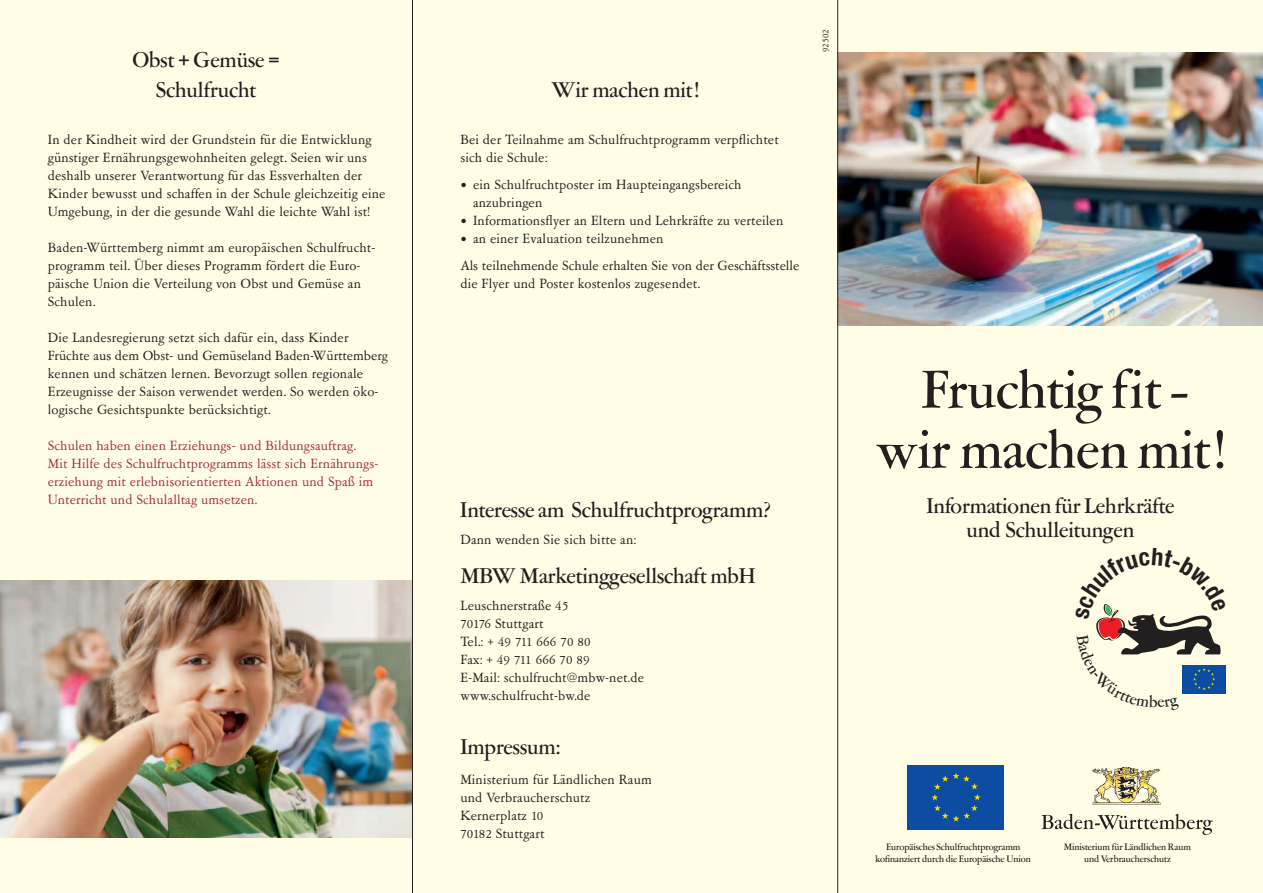
<style>
.page{position:relative;width:1263px;height:893px;background:#fffde5}
.page>*{position:absolute;margin:0;border:0;box-sizing:border-box;transform-origin:0 0}
.t1{font:500 60px/60px "Garamont Amst SH";color:#231f20;text-align:center}
.t2{font:500 24px/24px "Garamont Amst SH";color:#231f20;text-align:center}
.t3{font:15px/18px "Garamont Amst SB";letter-spacing:.01em;color:#231f20}
.t4{font:15px/18px "Garamont Amst SB";letter-spacing:.01em;color:#a62b43}
.t5{font:500 10.5px/12.6px "Garamont Amst SH";color:#231f20;text-align:center}
.t6{font:10.5px "Garamont Amst SB";color:#231f20}
</style>
<div class="page">
<img style="left:838px;top:52px;width:425px;height:274px">
<img style="left:0;top:581px;width:412px;height:257px">
<svg style="left:1041px;top:814px;width:171px;height:21px"></svg>
<img style="left:1092px;top:767px;width:69px;height:37px">
<div style="left:908px;top:766px;width:96px;height:64px;background:#0d4da1"></div>
<svg style="left:931px;top:773px;width:50px;height:49px"></svg>
<hr style="left:412px;top:0;width:1px;height:893px;background:#231f20">
<hr style="left:837px;top:0;width:1px;height:893px;background:#231f20">
<svg style="left:1096px;top:604px;width:130px;height:90px"></svg>
<h2 class="t2" style="left:132px;top:46px;width:149px;line-height:30px">Obst + Gemüse =<br>Schulfrucht</h2>
<p class="t3" style="left:48px;top:131px;width:339px">In der Kindheit wird der Grundstein für die Entwicklung günstiger Ernährungsgewohnheiten gelegt. Seien wir uns deshalb unserer Verantwortung für das Essverhalten der Kinder bewusst und schaffen in der Schule gleichzeitig eine Umgebung, in der die gesunde Wahl die leichte Wahl ist!</p>
<p class="t3" style="left:48px;top:239px;width:329px">Baden-Württemberg nimmt am europäischen Schulfrucht&shy;programm teil. Über dieses Programm fördert die Euro&shy;päische Union die Verteilung von Obst und Gemüse an Schulen.</p>
<p class="t3" style="left:48px;top:329px;width:342px">Die Landesregierung setzt sich dafür ein, dass Kinder Früchte aus dem Obst- und Gemüseland Baden-Württemberg kennen und schätzen lernen. Bevorzugt sollen regionale Erzeugnisse der Saison verwendet werden. So werden öko&shy;logische Gesichtspunkte berücksichtigt.</p>
<p class="t4" style="left:48px;top:437px;width:332px">Schulen haben einen Erziehungs- und Bildungsauftrag.<br>Mit Hilfe des Schulfruchtprogramms lässt sich Ernährungs&shy;erziehung mit erlebnisorientierten Aktionen und Spaß im Unterricht und Schulalltag umsetzen.</p>
<h2 class="t2" style="left:551px;top:79px;width:149px">Wir machen mit!</h2>
<p class="t3" style="left:460px;top:131px;width:320px">Bei der Teilnahme am Schulfruchtprogramm verpflichtet sich die Schule:</p>
<p class="t3" style="left:473px;top:176px;width:270px;text-indent:-13px">• ein Schulfruchtposter im Haupteingangsbereich anzubringen</p>
<p class="t3" style="left:460px;top:212px;width:324px">• Informationsflyer an Eltern und Lehrkräfte zu verteilen</p>
<p class="t3" style="left:460px;top:226px;width:341px;line-height:27px">• an einer Evaluation teilzunehmen<br>Als teilnehmende Schule erhalten Sie von der Geschäftsstelle</p>
<p class="t3" style="left:460px;top:275px;width:241px">die Flyer und Poster kostenlos zugesendet.</p>
<p class="t6" style="left:820px;top:52px;width:24px;rotate:-90deg">92502</p>
<h2 class="t2" style="left:460px;top:499px;width:312px">Interesse am Schulfruchtprogramm?</h2>
<p class="t3" style="left:460px;top:532px;width:177px">Dann wenden Sie sich bitte an:</p>
<h2 class="t2" style="left:460px;top:565px;width:297px">MBW Marketinggesellschaft mbH</h2>
<p class="t3" style="left:460px;top:597px;width:185px">Leuschnerstraße 45<br>70176 Stuttgart<br>Tel.: + 49 711 666 70 80<br>Fax: + 49 711 666 70 89<br>E-Mail: schulfrucht@mbw-net.de www.schulfrucht-bw.de</p>
<h2 class="t2" style="left:460px;top:736px;width:101px">Impressum:</h2>
<p class="t3" style="left:460px;top:771px;width:193px">Ministerium für Ländlichen Raum und Verbraucherschutz<br>Kernerplatz 10<br>70182 Stuttgart</p>
<h1 class="t1" style="left:876px;top:363px;width:350px">Fruchtig fit – wir machen mit!</h1>
<h2 class="t2" style="left:926px;top:495px;width:249px">Informationen für Lehrkräfte und Schulleitungen</h2>
<p class="t5" style="left:875px;top:840px;width:157px">Europäisches Schulfruchtprogramm kofinanziert durch die Europäische Union</p>
<p class="t5" style="left:1064px;top:840px;width:129px">Ministerium für Ländlichen Raum und Verbraucherschutz</p>
</div>
